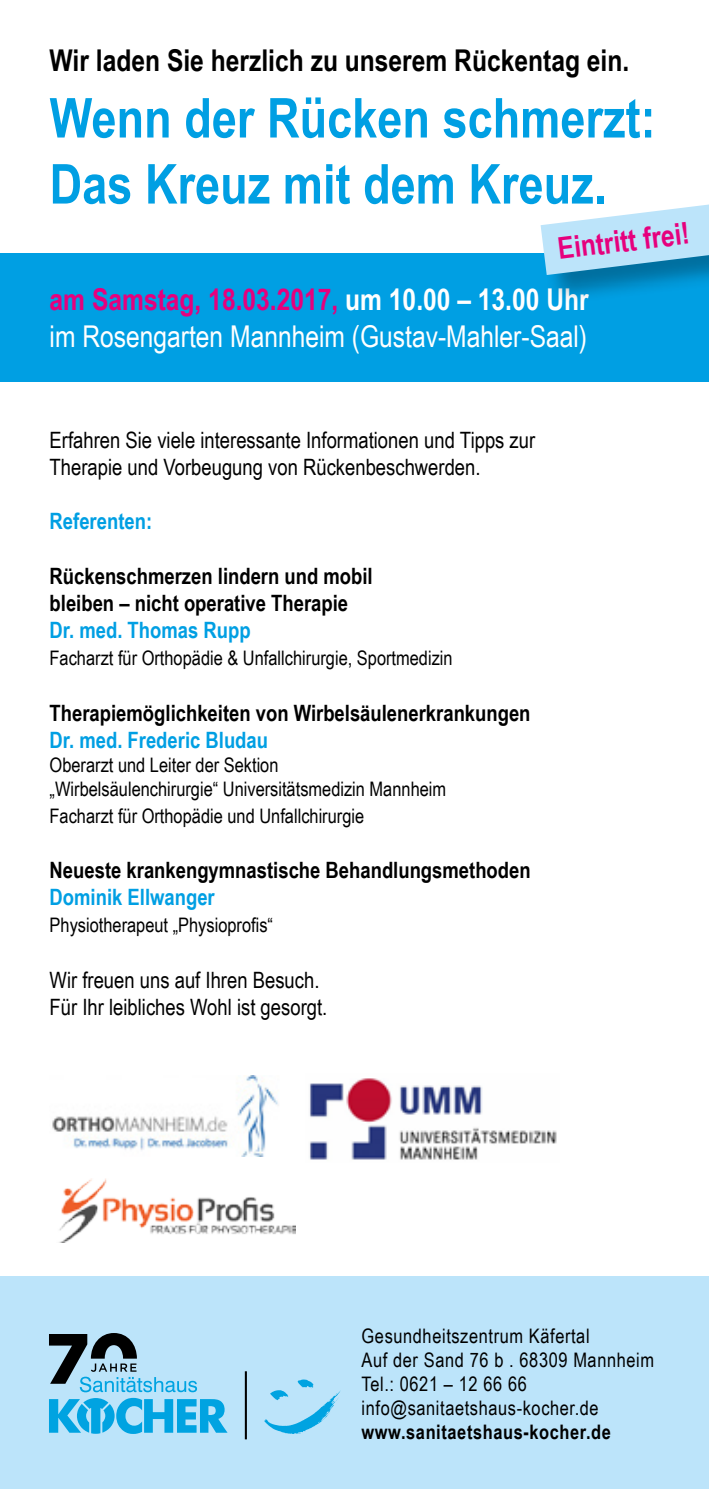
<style>
.page{position:relative;width:709px;height:1489px;background:#fff}
.page>*{position:absolute;margin:0;border:0;box-sizing:border-box;transform-origin:0 0}
.t1{font:700 55px/66px "Arial Narrow";color:#009fe3}
.t2{font:30px/36px "Arial Narrow";color:#fff}
.t3{font:700 30px "Arial Narrow";color:#000}
.t4{font:700 30px "Arial Narrow";color:#e6007d}
.t5{font:700 22.5px/27px "Arial Narrow";color:#000}
.t6{font:22.5px/27px "Arial Narrow";color:#000}
.t7{font:700 22.5px "Arial Narrow";color:#009fe3}
.t8{font:20px/24px "Arial Narrow";color:#000}
.t9{font:20px/24px "Arial Narrow";letter-spacing:.03em;color:#000}
.t10{font:700 20px "Arial Narrow";letter-spacing:.03em;color:#000}
.s1{font-weight:700;color:#e6007d}
.s2{font-weight:700}
</style>
<div class="page">
<div style="left:0;top:253px;width:709px;height:129px;background:#009fe3"></div>
<div style="left:541px;top:203px;width:168px;height:101px;background:#000;opacity:.3"></div>
<svg style="left:540px;top:204px;width:169px;height:71px"></svg>
<div style="left:0;top:1276px;width:709px;height:212px;background:#bce4fa"></div>
<svg style="left:49px;top:1333px;width:178px;height:100px"></svg>
<svg style="left:264px;top:1379px;width:77px;height:54px"></svg>
<hr style="left:245px;top:1371px;width:2px;height:68px;background:#000">
<img style="left:52px;top:1075px;width:226px;height:81px">
<img style="left:59px;top:1178px;width:236px;height:64px">
<img style="left:309px;top:1078px;width:248px;height:82px">
<h2 class="t3" style="left:50px;top:38px;width:581px">Wir laden Sie herzlich zu unserem Rückentag ein.</h2>
<h1 class="t1" style="left:50px;top:82px;width:607px">Wenn der Rücken schmerzt:<br>Das Kreuz mit dem Kreuz.</h1>
<h2 class="t4" style="left:555px;top:226px;width:134px;rotate:-7deg">Eintritt frei!</h2>
<h2 class="t2" style="left:50px;top:281px;width:540px"><span class="s1">am Samstag, 18.03.2017,</span> <span class="s2">um 10.00 – 13.00 Uhr </span>im Rosengarten Mannheim (Gustav-Mahler-Saal)</h2>
<p class="t6" style="left:50px;top:425px;width:487px">Erfahren Sie viele interessante Informationen und Tipps zur<br>Therapie und Vorbeugung von Rückenbeschwerden.</p>
<p class="t7" style="left:50px;top:504px;width:104px">Referenten:</p>
<p class="t5" style="left:50px;top:562px;width:324px">Rückenschmerzen lindern und mobil bleiben – nicht operative Therapie</p>
<p class="t7" style="left:50px;top:613px;width:202px">Dr. med. Thomas Rupp</p>
<p class="t8" style="left:50px;top:645px;width:404px">Facharzt für Orthopädie &amp; Unfallchirurgie, Sportmedizin</p>
<p class="t5" style="left:50px;top:698px;width:482px">Therapiemöglichkeiten von Wirbelsäulenerkrankungen</p>
<p class="t7" style="left:50px;top:722px;width:220px">Dr. med. Frederic Bludau</p>
<p class="t8" style="left:50px;top:752px;width:398px">Oberarzt und Leiter der Sektion „Wirbelsäulenchirurgie“ Universitätsmedizin Mannheim</p>
<p class="t8" style="left:50px;top:803px;width:316px">Facharzt für Orthopädie und Unfallchirurgie</p>
<p class="t5" style="left:50px;top:855px;width:482px">Neueste krankengymnastische Behandlungsmethoden</p>
<p class="t7" style="left:50px;top:880px;width:167px">Dominik Ellwanger</p>
<p class="t8" style="left:50px;top:912px;width:225px">Physiotherapeut „Physioprofis“</p>
<p class="t6" style="left:50px;top:965px;width:279px">Wir freuen uns auf Ihren Besuch.<br>Für Ihr leibliches Wohl ist gesorgt.</p>
<p class="t9" style="left:361px;top:1323px;width:294px">Gesundheitszentrum Käfertal<br>Auf der Sand 76 b . 68309 Mannheim<br>Tel.: 0621 – 12 66 66 info@sanitaetshaus-kocher.de</p>
<p class="t10" style="left:361px;top:1416px;width:251px">www.sanitaetshaus-kocher.de</p>
</div>
